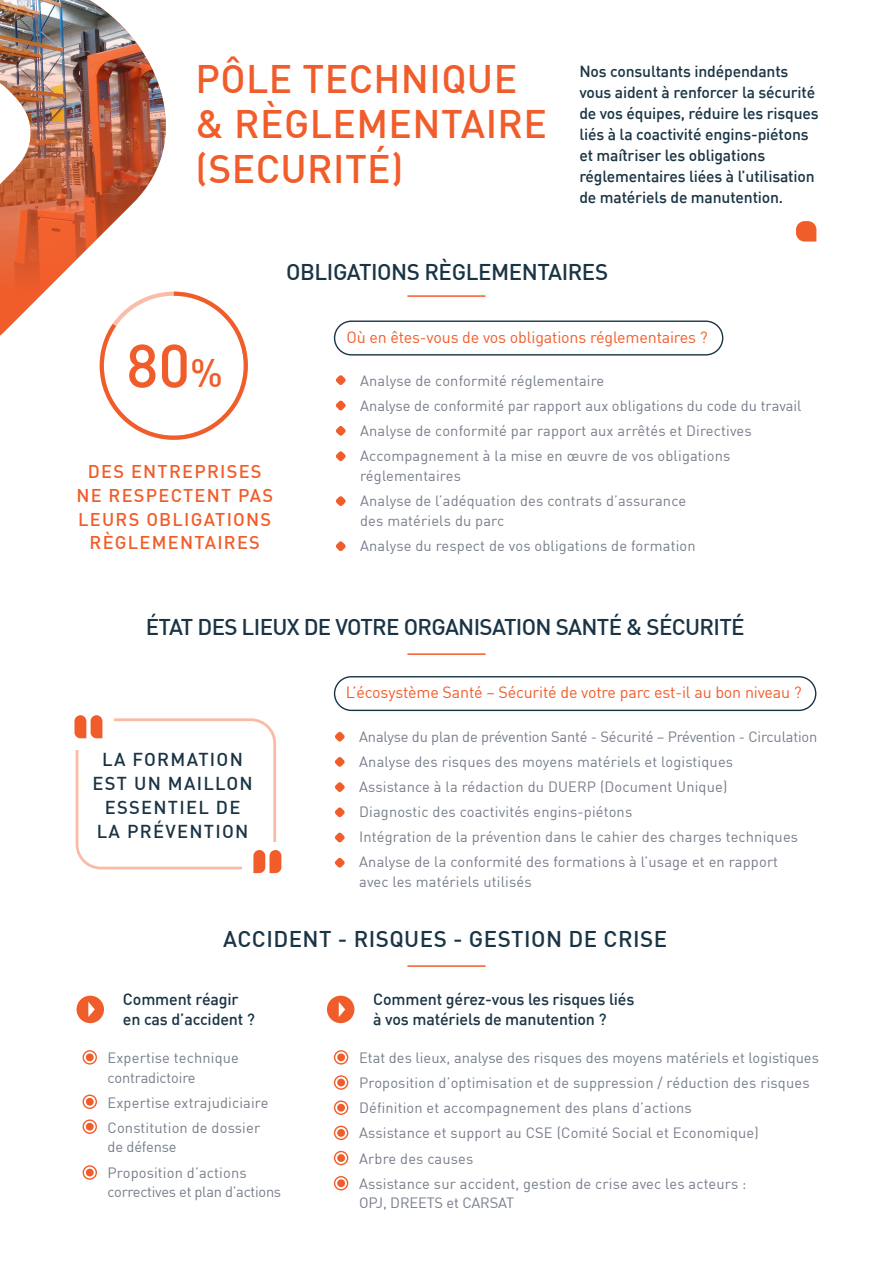
<style>
.page{position:relative;width:893px;height:1263px;background:#fff}
.page>*{position:absolute;margin:0;border:0;box-sizing:border-box;transform-origin:0 0}
.t1{font:500 60px "DIN";color:#f15d2a}
.t2{font:500 39px "DIN";letter-spacing:.01em;color:#f15d2a}
.t3{font:500 22.35px "DIN";letter-spacing:-.02em;color:#193444}
.t4{font:500 22.35px "DIN";letter-spacing:.02em;color:#193444}
.t5{font:500 18.3px "DIN";letter-spacing:.07em;color:#193444}
.t6{font:500 18.15px "DIN";letter-spacing:.07em;color:#f15d2a}
.t7{font:16.05px "DIN";letter-spacing:-.01em;color:#f15d2a}
.t8{font:500 16.05px "DIN";letter-spacing:-.01em;color:#193444}
.t9{font:500 15.75px/21px "DIN";letter-spacing:-.01em;color:#193444}
.t10{font:14.7px/19.5px "DIN";letter-spacing:.01em;color:#767d8a}
.t11{font:14.7px "DIN";letter-spacing:-.01em;color:#767d8a}
.t12{font:14.7px "DIN";letter-spacing:-.02em;color:#767d8a}
.s1{font-size:39px}
</style>
<div class="page">
<div style="left:334px;top:320px;width:389px;height:35px;border:1px solid #193444;border-radius:17px"></div>
<div style="left:334px;top:676px;width:482px;height:35px;border:1px solid #193444;border-radius:17px"></div>
<img style="left:0;top:0;width:166px;height:323px">
<svg style="left:336px;top:375px;width:10px;height:10px"></svg>
<svg style="left:335px;top:731px;width:10px;height:10px"></svg>
<svg style="left:336px;top:400px;width:10px;height:10px"></svg>
<svg style="left:335px;top:757px;width:10px;height:10px"></svg>
<svg style="left:335px;top:782px;width:10px;height:10px"></svg>
<svg style="left:336px;top:426px;width:10px;height:10px"></svg>
<svg style="left:335px;top:807px;width:10px;height:10px"></svg>
<svg style="left:336px;top:451px;width:10px;height:10px"></svg>
<svg style="left:335px;top:832px;width:10px;height:10px"></svg>
<svg style="left:336px;top:496px;width:10px;height:10px"></svg>
<svg style="left:335px;top:857px;width:10px;height:10px"></svg>
<svg style="left:336px;top:541px;width:10px;height:10px"></svg>
<svg style="left:98px;top:289px;width:150px;height:151px"></svg>
<svg style="left:74px;top:715px;width:207px;height:158px"></svg>
<div style="left:83px;top:1050px;width:14px;height:14px;border:1px solid #f15d2a;border-radius:50%"></div>
<div style="left:86px;top:1053px;width:8px;height:8px;background:#f15d2a;border-radius:50%"></div>
<div style="left:334px;top:1050px;width:14px;height:14px;border:1px solid #f15d2a;border-radius:50%"></div>
<div style="left:337px;top:1053px;width:8px;height:8px;background:#f15d2a;border-radius:50%"></div>
<div style="left:334px;top:1075px;width:14px;height:15px;border:1px solid #f15d2a;border-radius:50%"></div>
<div style="left:337px;top:1078px;width:8px;height:8px;background:#f15d2a;border-radius:50%"></div>
<div style="left:334px;top:1100px;width:14px;height:15px;border:1px solid #f15d2a;border-radius:50%"></div>
<div style="left:337px;top:1104px;width:8px;height:7px;background:#f15d2a;border-radius:50%"></div>
<div style="left:334px;top:1126px;width:14px;height:14px;border:1px solid #f15d2a;border-radius:50%"></div>
<div style="left:337px;top:1129px;width:8px;height:8px;background:#f15d2a;border-radius:50%"></div>
<div style="left:334px;top:1151px;width:14px;height:14px;border:1px solid #f15d2a;border-radius:50%"></div>
<div style="left:337px;top:1154px;width:8px;height:8px;background:#f15d2a;border-radius:50%"></div>
<div style="left:334px;top:1176px;width:14px;height:14px;border:1px solid #f15d2a;border-radius:50%"></div>
<div style="left:337px;top:1179px;width:8px;height:8px;background:#f15d2a;border-radius:50%"></div>
<div style="left:83px;top:1094px;width:14px;height:15px;border:1px solid #f15d2a;border-radius:50%"></div>
<div style="left:86px;top:1098px;width:8px;height:8px;background:#f15d2a;border-radius:50%"></div>
<div style="left:83px;top:1119px;width:14px;height:15px;border:1px solid #f15d2a;border-radius:50%"></div>
<div style="left:86px;top:1123px;width:8px;height:7px;background:#f15d2a;border-radius:50%"></div>
<div style="left:83px;top:1165px;width:14px;height:15px;border:1px solid #f15d2a;border-radius:50%"></div>
<div style="left:86px;top:1168px;width:8px;height:8px;background:#f15d2a;border-radius:50%"></div>
<div style="left:327px;top:996px;width:27px;height:27px;background:#f15d2a;border-radius:50%"></div>
<svg style="left:339px;top:1002px;width:6px;height:15px"></svg>
<div style="left:77px;top:996px;width:27px;height:27px;background:#f15d2a;border-radius:50%"></div>
<svg style="left:88px;top:1002px;width:7px;height:15px"></svg>
<hr style="left:407px;top:295px;width:79px;height:2px;background:#f15d2a">
<hr style="left:407px;top:653px;width:79px;height:2px;background:#f15d2a">
<hr style="left:407px;top:965px;width:79px;height:2px;background:#f15d2a">
<svg style="left:751px;top:676px;width:66px;height:36px"></svg>
<svg style="left:796px;top:221px;width:20px;height:21px"></svg>
<p class="t2" style="left:196px;top:54px;width:323px">PÔLE TECHNIQUE</p>
<p class="t2" style="left:196px;top:99px;width:353px">&amp; RÈGLEMENTAIRE</p>
<p class="t2" style="left:196px;top:144px;width:209px">(SECURITÉ)</p>
<p class="t9" style="left:579px;top:61px;width:241px">Nos consultants indépendants vous aident à renforcer la sécurité de vos équipes, réduire les risques liés à la coactivité engins-piétons et maîtriser les obligations réglementaires liées à l’utilisation de matériels de manutention.</p>
<p class="t3" style="left:286px;top:257px;width:323px">OBLIGATIONS RÈGLEMENTAIRES</p>
<p class="t1" style="left:126px;top:327px;width:98px">80<span class="s1">%</span></p>
<p class="t6" style="left:88px;top:460px;width:175px">DES ENTREPRISES</p>
<p class="t6" style="left:76px;top:484px;width:198px">NE RESPECTENT PAS</p>
<p class="t6" style="left:78px;top:507px;width:195px">LEURS OBLIGATIONS</p>
<p class="t6" style="left:90px;top:531px;width:172px">RÈGLEMENTAIRES</p>
<p class="t7" style="left:346px;top:327px;width:363px">Où en êtes-vous de vos obligations réglementaires ?</p>
<p class="t10" style="left:360px;top:371px;width:246px">Analyse de conformité réglementaire</p>
<p class="t10" style="left:360px;top:396px;width:443px">Analyse de conformité par rapport aux obligations du code du travail</p>
<p class="t10" style="left:360px;top:421px;width:393px">Analyse de conformité par rapport aux arrêtés et Directives</p>
<p class="t10" style="left:360px;top:446px;width:372px">Accompagnement à la mise en œuvre de vos obligations</p>
<p class="t10" style="left:360px;top:466px;width:102px">réglementaires</p>
<p class="t10" style="left:360px;top:491px;width:328px">Analyse de l’adéquation des contrats d’assurance</p>
<p class="t10" style="left:360px;top:510px;width:146px">des matériels du parc</p>
<p class="t10" style="left:360px;top:535px;width:337px">Analyse du respect de vos obligations de formation</p>
<p class="t3" style="left:146px;top:612px;width:600px">ÉTAT DES LIEUX DE VOTRE ORGANISATION SANTÉ &amp; SÉCURITÉ</p>
<p class="t5" style="left:102px;top:748px;width:142px">LA FORMATION</p>
<p class="t5" style="left:92px;top:772px;width:162px">EST UN MAILLON</p>
<p class="t5" style="left:105px;top:796px;width:137px">ESSENTIEL DE</p>
<p class="t5" style="left:97px;top:820px;width:153px">LA PRÉVENTION</p>
<p class="t7" style="left:346px;top:682px;width:458px">L’écosystème Santé – Sécurité de votre parc est-il au bon niveau ?</p>
<p class="t11" style="left:359px;top:727px;width:460px">Analyse du plan de prévention Santé - Sécurité – Prévention - Circulation</p>
<p class="t10" style="left:359px;top:751px;width:375px">Analyse des risques des moyens matériels et logistiques</p>
<p class="t10" style="left:359px;top:776px;width:370px">Assistance à la rédaction du DUERP (Document Unique)</p>
<p class="t10" style="left:359px;top:801px;width:275px">Diagnostic des coactivités engins-piétons</p>
<p class="t10" style="left:359px;top:827px;width:440px">Intégration de la prévention dans le cahier des charges techniques</p>
<p class="t10" style="left:359px;top:852px;width:420px">Analyse de la conformité des formations à l’usage et en rapport</p>
<p class="t10" style="left:359px;top:871px;width:174px">avec les matériels utilisés</p>
<p class="t4" style="left:223px;top:924px;width:445px">ACCIDENT - RISQUES - GESTION DE CRISE</p>
<p class="t8" style="left:123px;top:989px;width:117px">Comment réagir</p>
<p class="t8" style="left:123px;top:1009px;width:134px">en cas d’accident ?</p>
<p class="t10" style="left:108px;top:1048px;width:133px">Expertise technique contradictoire</p>
<p class="t10" style="left:108px;top:1092px;width:162px">Expertise extrajudiciaire</p>
<p class="t10" style="left:108px;top:1117px;width:154px">Constitution de dossier</p>
<p class="t11" style="left:108px;top:1138px;width:71px">de défense</p>
<p class="t10" style="left:108px;top:1162px;width:141px">Proposition d’actions</p>
<p class="t12" style="left:108px;top:1182px;width:175px">correctives et plan d’actions</p>
<p class="t8" style="left:373px;top:989px;width:263px">Comment gérez-vous les risques liés</p>
<p class="t8" style="left:373px;top:1009px;width:235px">à vos matériels de manutention ?</p>
<p class="t10" style="left:359px;top:1048px;width:461px">Etat des lieux, analyse des risques des moyens matériels et logistiques</p>
<p class="t10" style="left:359px;top:1073px;width:452px">Proposition d’optimisation et de suppression / réduction des risques</p>
<p class="t10" style="left:359px;top:1098px;width:334px">Définition et accompagnement des plans d’actions</p>
<p class="t10" style="left:359px;top:1123px;width:401px">Assistance et support au CSE (Comité Social et Economique)</p>
<p class="t10" style="left:359px;top:1148px;width:116px">Arbre des causes</p>
<p class="t10" style="left:359px;top:1173px;width:389px">Assistance sur accident, gestion de crise avec les acteurs :</p>
<p class="t11" style="left:359px;top:1194px;width:156px">OPJ, DREETS et CARSAT</p>
</div>
